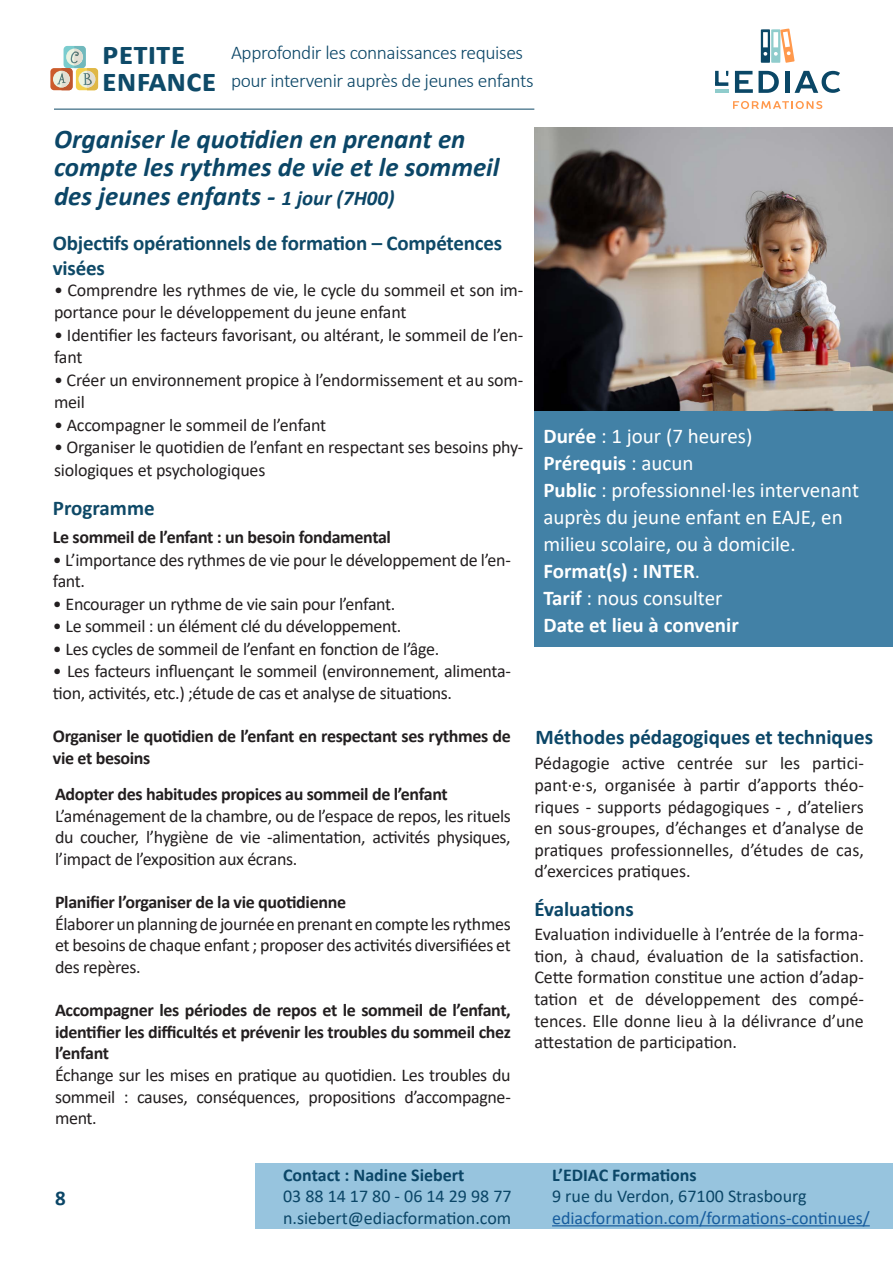
<style>
.page{position:relative;width:893px;height:1263px;background:#fff}
.page>*{position:absolute;margin:0;border:0;box-sizing:border-box;transform-origin:0 0}
.t1{font:700 33px/27px "Calibri";color:#0e4a68}
.t2{font:italic 700 27px/28.5px "Calibri";color:#0b4667}
.t3{font:21px/27px "Calibri";color:#fff}
.t4{font:700 21px/25.2px "Calibri";letter-spacing:-.01em;color:#0e4967}
.t5{font:700 21px "Calibri";color:#fff}
.t6{font:700 21px "Calibri";color:#0b4667}
.t7{font:300 19.5px "Calibri";letter-spacing:-.02em;color:#0b4667}
.t8{font:18px/21.6px "Calibri";letter-spacing:-.02em;color:#231f20}
.t9{font:700 18px/21.6px "Calibri";letter-spacing:-.02em;color:#231f20}
.t10{font:18px "Calibri";color:#0b4667}
.t11{font:18px "Calibri";color:#175d9e}
.t12{font:700 18px "Calibri";color:#0b4667}
.s1{font-size:21px}
.s2{font-weight:700}
.s3{font-weight:400}
</style>
<div class="page">
<img style="left:534px;top:128px;width:359px;height:283px">
<div style="left:534px;top:411px;width:359px;height:236px;background:#4281a6"></div>
<div style="left:50px;top:68px;width:23px;height:22px;background:#cc5c2b;border-radius:4px"></div>
<div style="left:53px;top:71px;width:17px;height:17px;background:#ebf3e1;border-radius:50%"></div>
<svg style="left:57px;top:46px;width:41px;height:44px"></svg>
<svg style="left:733px;top:101px;width:89px;height:8px"></svg>
<svg style="left:735px;top:71px;width:44px;height:22px"></svg>
<hr style="left:785px;top:71px;width:4px;height:22px;background:#0a4766">
<svg style="left:794px;top:71px;width:46px;height:22px"></svg>
<hr style="left:715px;top:89px;width:13px;height:4px;background:#8fcccc">
<svg style="left:715px;top:71px;width:4px;height:11px"></svg>
<svg style="left:715px;top:82px;width:13px;height:4px"></svg>
<svg style="left:761px;top:28px;width:33px;height:35px"></svg>
<div style="left:255px;top:1163px;width:638px;height:66px;background:#97c4de"></div>
<hr style="left:552px;top:1225px;width:318px;height:1px;background:#175d9e">
<hr style="left:54px;top:109px;width:480px;height:1px;background:#0e4967">
<p class="t7" style="left:231px;top:40px;width:294px">Approfondir les connaissances requises</p>
<p class="t7" style="left:231px;top:69px;width:304px">pour intervenir auprès de jeunes enfants</p>
<p class="t1" style="left:102px;top:39px;width:116px">petite enfance</p>
<p class="t2" style="left:54px;top:124px;width:447px">Organiser le quotidien en prenant en compte les rythmes de vie et le sommeil des jeunes enfants - <span class="s1">1 jour (7H00)</span></p>
<p class="t4" style="left:53px;top:230px;width:451px">Objectifs opérationnels de formation – Compétences visées</p>
<p class="t8" style="left:54px;top:278px;width:471px;line-height:22.5px">• Comprendre les rythmes de vie, le cycle du sommeil et son im&shy;portance pour le développement du jeune enfant</p>
<p class="t8" style="left:54px;top:323px;width:471px;line-height:22.5px">• Identifier les facteurs favorisant, ou altérant, le sommeil de l’en&shy;fant</p>
<p class="t8" style="left:54px;top:368px;width:471px;line-height:22.5px">• Créer un environnement propice à l’endormissement et au som&shy;meil</p>
<p class="t8" style="left:54px;top:413px;width:274px">• Accompagner le sommeil de l’enfant</p>
<p class="t8" style="left:54px;top:435px;width:471px;line-height:22.5px">• Organiser le quotidien de l’enfant en respectant ses besoins phy&shy;siologiques et psychologiques</p>
<p class="t4" style="left:53px;top:495px;width:103px">Programme</p>
<p class="t9" style="left:53px;top:526px;width:340px">Le sommeil de l’enfant : un besoin fondamental</p>
<p class="t8" style="left:53px;top:548px;width:459px">• L’importance des rythmes de vie pour le développement de l’en&shy;fant.</p>
<p class="t8" style="left:53px;top:592px;width:344px">• Encourager un rythme de vie sain pour l’enfant.</p>
<p class="t8" style="left:53px;top:615px;width:350px">• Le sommeil : un élément clé du développement.</p>
<p class="t8" style="left:53px;top:637px;width:388px">• Les cycles de sommeil de l’enfant en fonction de l’âge.</p>
<p class="t8" style="left:53px;top:660px;width:459px">• Les facteurs influençant le sommeil (environnement, alimenta&shy;tion, activités, etc.) ;étude de cas et analyse de situations.</p>
<p class="t9" style="left:53px;top:725px;width:459px">Organiser le quotidien de l’enfant en respectant ses rythmes de vie et besoins</p>
<p class="t3" style="left:543px;top:422px;width:210px"><span class="s2">Durée</span> : 1 jour (7 heures)</p>
<p class="t5" style="left:543px;top:448px;width:151px">Prérequis <span class="s3">: aucun</span></p>
<p class="t3" style="left:543px;top:476px;width:317px"><span class="s2">Public</span> : professionnel·les intervenant auprès du jeune enfant en EAJE, en milieu scolaire, ou à domicile.</p>
<p class="t5" style="left:543px;top:556px;width:158px">Format(s) : INTER<span class="s3">.</span></p>
<p class="t3" style="left:543px;top:584px;width:181px"><span class="s2">Tarif</span> : nous consulter</p>
<p class="t5" style="left:543px;top:610px;width:197px">Date et lieu à convenir</p>
<p class="t6" style="left:535px;top:722px;width:339px">Méthodes pédagogiques et techniques</p>
<p class="t8" style="left:534px;top:752px;width:331px;text-align:justify">Pédagogie active centrée sur les partici&shy;pant·e·s, organisée à partir d’apports théo&shy;riques - supports pédagogiques - , d’ateliers en sous-groupes, d’échanges et d’analyse de pratiques professionnelles, d’études de cas, d’exercices pratiques.</p>
<p class="t9" style="left:55px;top:783px;width:394px">Adopter des habitudes propices au sommeil de l’enfant</p>
<p class="t8" style="left:55px;top:804px;width:457px;text-align:justify">L’aménagement de la chambre, ou de l’espace de repos, les rituels du coucher, l’hygiène de vie -alimentation, activités physiques, l’impact de l’exposition aux écrans.</p>
<p class="t9" style="left:55px;top:891px;width:292px">Planifier l’organiser de la vie quotidienne</p>
<p class="t8" style="left:55px;top:912px;width:457px;text-align:justify">Élaborer un planning de journée en prenant en compte les rythmes et besoins de chaque enfant ; proposer des activités diversifiées et des repères.</p>
<p class="t9" style="left:55px;top:999px;width:457px;text-align:justify">Accompagner les périodes de repos et le sommeil de l’enfant, identifier les difficultés et prévenir les troubles du sommeil chez l’enfant</p>
<p class="t8" style="left:55px;top:1064px;width:457px;text-align:justify">Échange sur les mises en pratique au quotidien. Les troubles du sommeil : causes, conséquences, propositions d’accompagne&shy;ment.</p>
<p class="t6" style="left:534px;top:894px;width:101px">Évaluations</p>
<p class="t8" style="left:534px;top:923px;width:331px;text-align:justify">Evaluation individuelle à l’entrée de la forma&shy;tion, à chaud, évaluation de la satisfaction.<br>Cette formation constitue une action d’adap&shy;tation et de développement des compé&shy;tences. Elle donne lieu à la délivrance d’une attestation de participation.</p>
<p class="t6" style="left:55px;top:1183px;width:12px">8</p>
<p class="t12" style="left:283px;top:1162px;width:183px">Contact : Nadine Siebert</p>
<p class="t10" style="left:283px;top:1184px;width:230px">03 88 14 17 80 - 06 14 29 98 77</p>
<p class="t10" style="left:283px;top:1205px;width:230px">n.siebert@ediacformation.com</p>
<p class="t12" style="left:552px;top:1162px;width:146px">L’EDIAC Formations</p>
<p class="t10" style="left:552px;top:1184px;width:256px">9 rue du Verdon, 67100 Strasbourg</p>
<p class="t11" style="left:552px;top:1205px;width:319px">ediacformation.com/formations-continues/</p>
</div>
